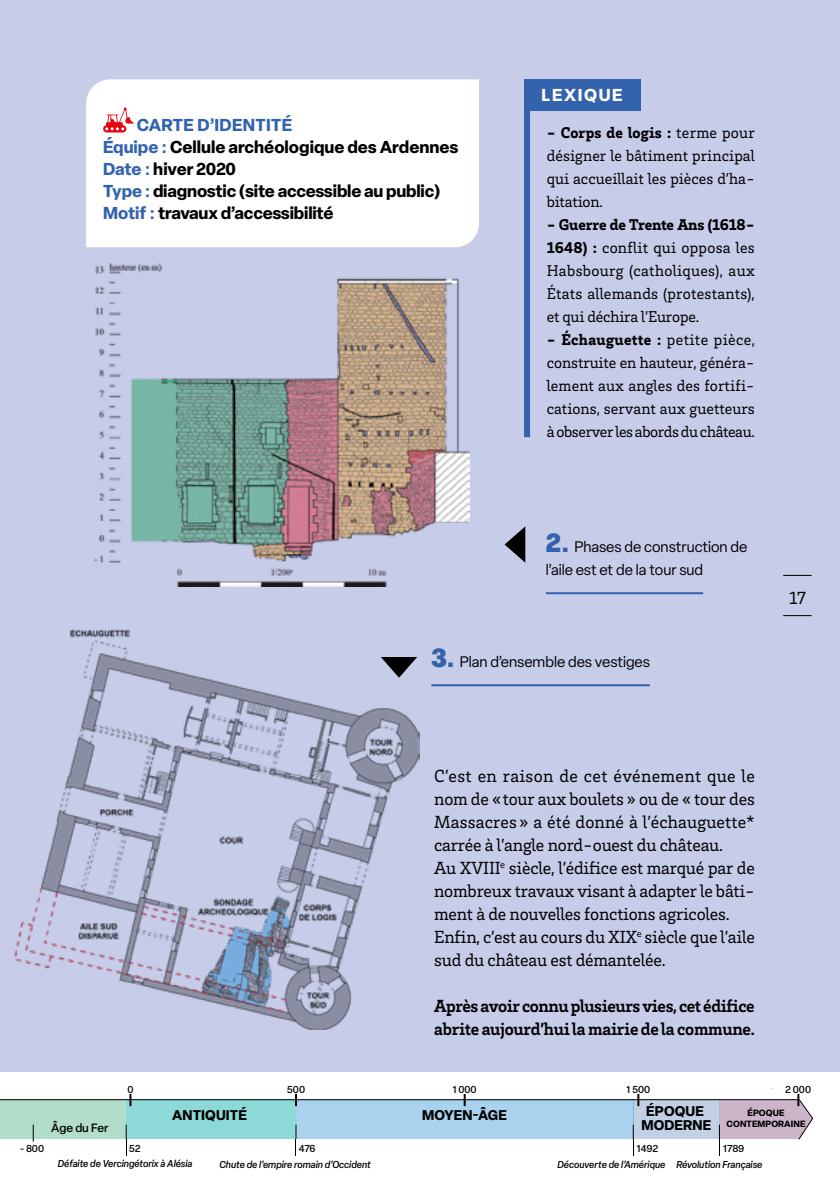
<style>
.page{position:relative;width:840px;height:1191px;background:#fff}
.page>*{position:absolute;margin:0;border:0;box-sizing:border-box;transform-origin:0 0}
.t1{font:18px/23px "Brix Slab";letter-spacing:-.01em;color:#000}
.t2{font:700 18px/23px "Brix Slab";letter-spacing:-.02em;color:#000}
.t3{font:700 17px/22px "Elza";letter-spacing:-.01em;color:#000}
.t4{font:700 17px "Elza";letter-spacing:.09em;color:#fff}
.t5{font:16px/23px "Brix Slab";color:#000;text-align:justify}
.t6{font:15px/23px "Elza";color:#000}
.t7{font:700 13.8px/13.8px "Elza";letter-spacing:.01em;color:#000;text-align:center}
.t8{font:500 11.8px "Elza";color:#000}
.t9{font:italic 500 9.8px "Elza";color:#000}
.t10{font:500 9.8px "Elza";color:#000}
.t11{font:700 9px/10.6px "Elza";letter-spacing:.01em;color:#000;text-align:center}
.s1{color:#3363ac}
.s2{font-weight:900}
.s3{font-weight:900;font-size:26px;color:#3363ac}
</style>
<div class="page">
<div style="left:0;top:0;width:839px;height:1071px;background:#c7cce9"></div>
<svg style="left:783px;top:575px;width:28px;height:1px"></svg>
<svg style="left:783px;top:615px;width:28px;height:1px"></svg>
<div style="left:86px;top:79px;width:392px;height:168px;background:#fff"></div>
<div style="left:523px;top:79px;width:117px;height:32px;background:#3363ac"></div>
<div style="left:523px;top:85px;width:6px;height:352px;background:#3363ac"></div>
<svg style="left:103px;top:108px;width:31px;height:24px"></svg>
<hr style="left:545px;top:592px;width:157px;height:2px;background:#3363ac">
<hr style="left:431px;top:684px;width:218px;height:2px;background:#3363ac">
<svg style="left:504px;top:526px;width:21px;height:37px"></svg>
<img style="left:14px;top:629px;width:406px;height:400px">
<img style="left:94px;top:263px;width:375px;height:324px">
<svg style="left:380px;top:657px;width:37px;height:20px"></svg>
<div style="left:126px;top:1099px;width:170px;height:40px;background:#8dd9d7"></div>
<div style="left:296px;top:1099px;width:337px;height:40px;background:#a8d2ee"></div>
<div style="left:633px;top:1099px;width:86px;height:40px;background:#c2d0e6"></div>
<svg style="left:295px;top:1094px;width:2px;height:12px"></svg>
<svg style="left:463px;top:1094px;width:2px;height:12px"></svg>
<svg style="left:129px;top:1094px;width:2px;height:12px"></svg>
<div style="left:0;top:1099px;width:126px;height:40px;background:#b2ddca"></div>
<svg style="left:33px;top:1124px;width:1px;height:17px"></svg>
<svg style="left:126px;top:1124px;width:1px;height:31px"></svg>
<svg style="left:295px;top:1124px;width:1px;height:31px"></svg>
<svg style="left:632px;top:1124px;width:1px;height:15px"></svg>
<svg style="left:718px;top:1088px;width:95px;height:67px"></svg>
<svg style="left:637px;top:1094px;width:2px;height:12px"></svg>
<hr style="left:0;top:1099px;width:798px;height:1px;background:#000">
<p class="t3" style="left:103px;top:114px;width:356px;text-indent:34px"><span class="s1">CARTE D’IDENTITÉ<br>Équipe :</span> Cellule archéologique des Ardennes<br><span class="s1">Date :</span> hiver 2020<br><span class="s1">Type :</span> diagnostic (site accessible au public)<br><span class="s1">Motif :</span> travaux d’accessibilité</p>
<p class="t4" style="left:541px;top:83px;width:82px">LEXIQUE</p>
<p class="t5" style="left:546px;top:120px;width:209px"><span class="s2">- Corps de logis :</span> terme pour désigner le bâtiment principal qui accueillait les pièces d’ha&shy;bitation.</p>
<p class="t5" style="left:546px;top:212px;width:209px"><span class="s2">- Guerre de Trente Ans (1618- 1648) :</span> conflit qui opposa les Habsbourg (catholiques), aux États allemands (protestants), et qui déchira l’Europe.</p>
<p class="t5" style="left:546px;top:327px;width:209px"><span class="s2">- Échauguette :</span> petite pièce, construite en hauteur, généra&shy;lement aux angles des fortifi&shy;cations, servant aux guetteurs à observer les abords du château.</p>
<p class="t6" style="left:545px;top:535px;width:203px"><span class="s3">2.</span> Phases de construction de l’aile est et de la tour sud</p>
<p class="t6" style="left:431px;top:650px;width:220px"><span class="s3">3.</span> Plan d’ensemble des vestiges</p>
<p class="t1" style="left:788px;top:586px;width:18px">17</p>
<p class="t1" style="left:434px;top:764px;width:322px">C’est en raison de cet événement que le nom de «tour aux boulets » ou de « tour des Massacres » a été donné à l’échauguette* carrée à l’angle nord-ouest du château.<br>Au XVIII<sup>e</sup> siècle, l’édifice est marqué par de nombreux travaux visant à adapter le bâti&shy;ment à de nouvelles fonctions agricoles.<br>Enfin, c’est au cours du XIX<sup>e</sup> siècle que l’aile sud du château est démantelée.</p>
<p class="t2" style="left:434px;top:994px;width:322px">Après avoir connu plusieurs vies, cet édifice abrite aujourd’hui la mairie de la commune.</p>
<p class="t8" style="left:51px;top:1119px;width:59px">Âge du Fer</p>
<p class="t10" style="left:127px;top:1082px;width:8px">0</p>
<p class="t10" style="left:287px;top:1082px;width:20px">500</p>
<p class="t10" style="left:452px;top:1082px;width:25px">1 000</p>
<p class="t10" style="left:785px;top:1082px;width:27px">2 000</p>
<p class="t10" style="left:626px;top:1082px;width:25px">1 500</p>
<p class="t7" style="left:641px;top:1103px;width:71px">ÉPOQUE<br>MODERNE</p>
<p class="t7" style="left:172px;top:1107px;width:76px">ANTIQUITÉ</p>
<p class="t7" style="left:422px;top:1108px;width:86px">MOYEN-ÂGE</p>
<p class="t11" style="left:726px;top:1107px;width:80px">ÉPOQUE<br>CONTEMPORAINE</p>
<p class="t10" style="left:20px;top:1142px;width:26px">- 800</p>
<p class="t10" style="left:129px;top:1142px;width:13px">52</p>
<p class="t10" style="left:299px;top:1142px;width:18px">476</p>
<p class="t10" style="left:636px;top:1142px;width:23px">1492</p>
<p class="t10" style="left:722px;top:1142px;width:23px">1789</p>
<p class="t9" style="left:58px;top:1157px;width:136px">Défaite de Vercingétorix à Alésia</p>
<p class="t9" style="left:219px;top:1157px;width:153px">Chute de l’empire romain d’Occident</p>
<p class="t9" style="left:557px;top:1157px;width:206px">Découverte de l’Amérique Révolution Française</p>
</div>
